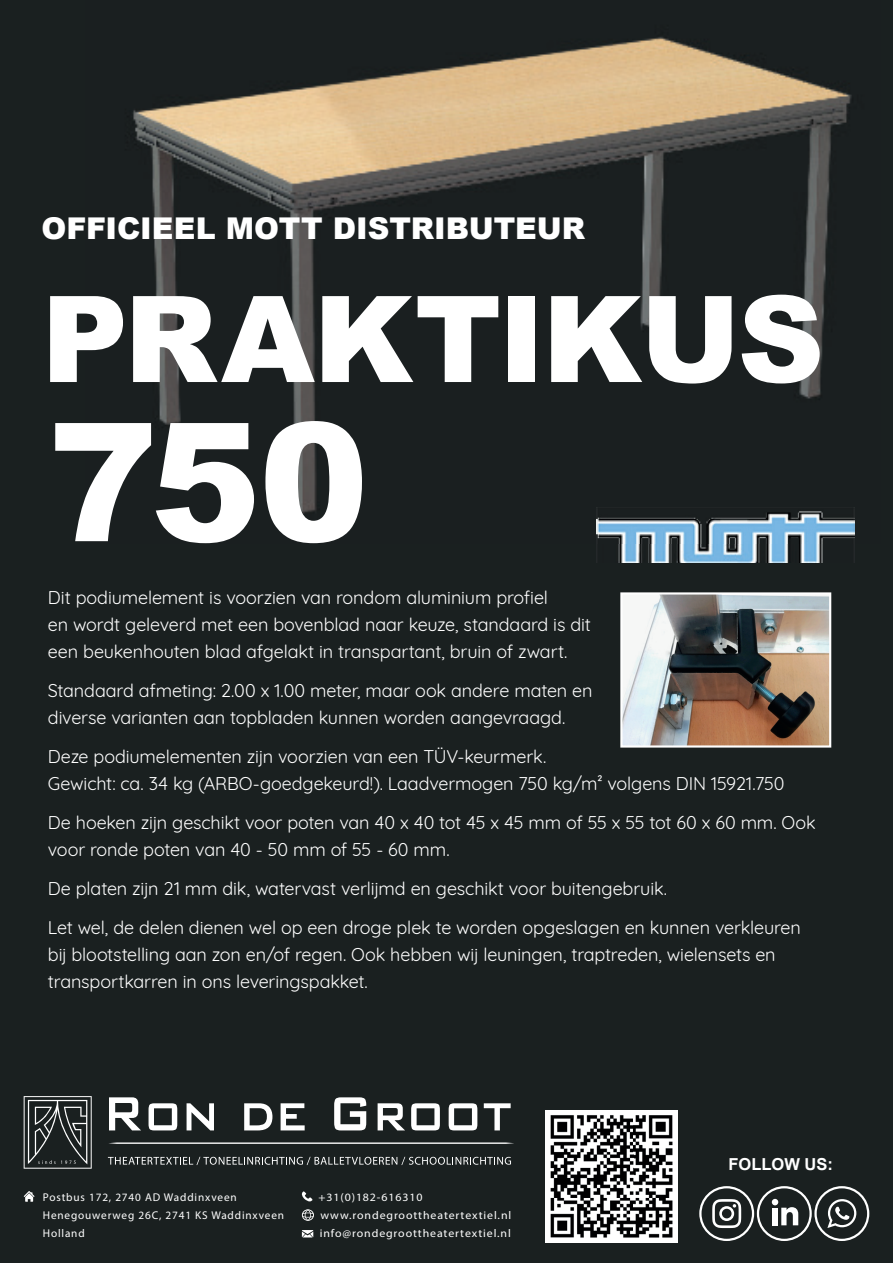
<style>
.page{position:relative;width:893px;height:1263px;background:#1a2020}
.page>*{position:absolute;margin:0;border:0;box-sizing:border-box;transform-origin:0 0}
.t1{font:900 165px "Arial";color:#fff}
.t2{font:900 120px "Arial";letter-spacing:-.02em;color:#fff}
.t3{font:900 30px "Arial";letter-spacing:-.005em;color:#fff}
.t4{font:18px/27px "Quicksand";letter-spacing:-.005em;color:#fff}
.t5{font:700 16.5px "Arial";color:#fff}
.t6{font:11.25px "Myriad Pro";letter-spacing:.075em;color:#fff;scale:1.05 1}
.t7{font:11.25px/18px "Myriad Pro";letter-spacing:.075em;color:#fff}
</style>
<div class="page">
<img style="left:133px;top:37px;width:722px;height:502px">
<img style="left:596px;top:507px;width:258px;height:55px">
<img style="left:623px;top:595px;width:205px;height:149px">
<div style="left:620px;top:592px;width:211px;height:155px;border:2px solid #fff"></div>
<div style="left:814px;top:1186px;width:55px;height:55px;border:2px solid #fff;border-radius:26px"></div>
<svg style="left:827px;top:1199px;width:29px;height:29px"></svg>
<div style="left:699px;top:1186px;width:55px;height:55px;border:2px solid #fff;border-radius:26px"></div>
<svg style="left:712px;top:1199px;width:29px;height:29px"></svg>
<div style="left:757px;top:1186px;width:55px;height:55px;border:2px solid #fff;border-radius:26px"></div>
<svg style="left:772px;top:1199px;width:26px;height:26px"></svg>
<img style="left:546px;top:1111px;width:131px;height:131px">
<svg style="left:24px;top:1096px;width:68px;height:73px"></svg>
<svg style="left:108px;top:1157px;width:403px;height:8px"></svg>
<svg style="left:484px;top:1103px;width:27px;height:27px"></svg>
<svg style="left:109px;top:1097px;width:32px;height:33px"></svg>
<svg style="left:149px;top:1103px;width:28px;height:27px"></svg>
<svg style="left:187px;top:1103px;width:27px;height:27px"></svg>
<svg style="left:244px;top:1103px;width:28px;height:27px"></svg>
<svg style="left:281px;top:1103px;width:24px;height:27px"></svg>
<svg style="left:334px;top:1097px;width:32px;height:33px"></svg>
<svg style="left:378px;top:1103px;width:27px;height:27px"></svg>
<svg style="left:411px;top:1103px;width:29px;height:27px"></svg>
<svg style="left:449px;top:1103px;width:28px;height:27px"></svg>
<svg style="left:109px;top:1142px;width:405px;height:2px"></svg>
<svg style="left:302px;top:1230px;width:11px;height:7px"></svg>
<svg style="left:302px;top:1209px;width:12px;height:12px"></svg>
<svg style="left:301px;top:1191px;width:12px;height:10px"></svg>
<svg style="left:24px;top:1191px;width:11px;height:11px"></svg>
<h3 class="t3" style="left:41px;top:206px;width:545px">OFFICIEEL MOTT DISTRIBUTEUR</h3>
<h2 class="t2" style="left:41px;top:252px;width:784px">PRAKTIKUS</h2>
<h1 class="t1" style="left:48px;top:362px;width:322px">750</h1>
<p class="t4" style="left:48px;top:582px;width:545px">Dit podiumelement is voorzien van rondom aluminium profiel<br>en wordt geleverd met een bovenblad naar keuze, standaard is dit een beukenhouten blad afgelakt in transpartant, bruin of zwart.</p>
<p class="t4" style="left:48px;top:675px;width:546px">Standaard afmeting: 2.00 x 1.00 meter, maar ook andere maten en diverse varianten aan topbladen kunnen worden aangevraagd.</p>
<p class="t4" style="left:48px;top:741px;width:738px">Deze podiumelementen zijn voorzien van een TÜV-keurmerk.<br>Gewicht: ca. 34 kg (ARBO-goedgekeurd!). Laadvermogen 750 kg/m² volgens DIN 15921.750</p>
<p class="t4" style="left:48px;top:807px;width:769px">De hoeken zijn geschikt voor poten van 40 x 40 tot 45 x 45 mm of 55 x 55 tot 60 x 60 mm. Ook voor ronde poten van 40 - 50 mm of 55 - 60 mm.</p>
<p class="t4" style="left:48px;top:867px;width:754px;line-height:39px">De platen zijn 21 mm dik, watervast verlijmd en geschikt voor buitengebruik.<br>Let wel, de delen dienen wel op een droge plek te worden opgeslagen en kunnen verkleuren</p>
<p class="t4" style="left:48px;top:939px;width:729px">bij blootstelling aan zon en/of regen. Ook hebben wij leuningen, traptreden, wielensets en transportkarren in ons leveringspakket.</p>
<p class="t7" style="left:43px;top:1188px;width:195px">Postbus 172, 2740 AD Waddinxveen</p>
<p class="t6" style="left:319px;top:1190px;width:100px">+31(0)182-616310</p>
<p class="t7" style="left:43px;top:1206px;width:243px">Henegouwerweg 26C, 2741 KS Waddinxveen<br>Holland</p>
<p class="t6" style="left:320px;top:1208px;width:183px">www.rondegroottheatertextiel.nl</p>
<p class="t6" style="left:320px;top:1226px;width:184px">info@rondegroottheatertextiel.nl</p>
<p class="t5" style="left:728px;top:1153px;width:106px">FOLLOW US:</p>
</div>
